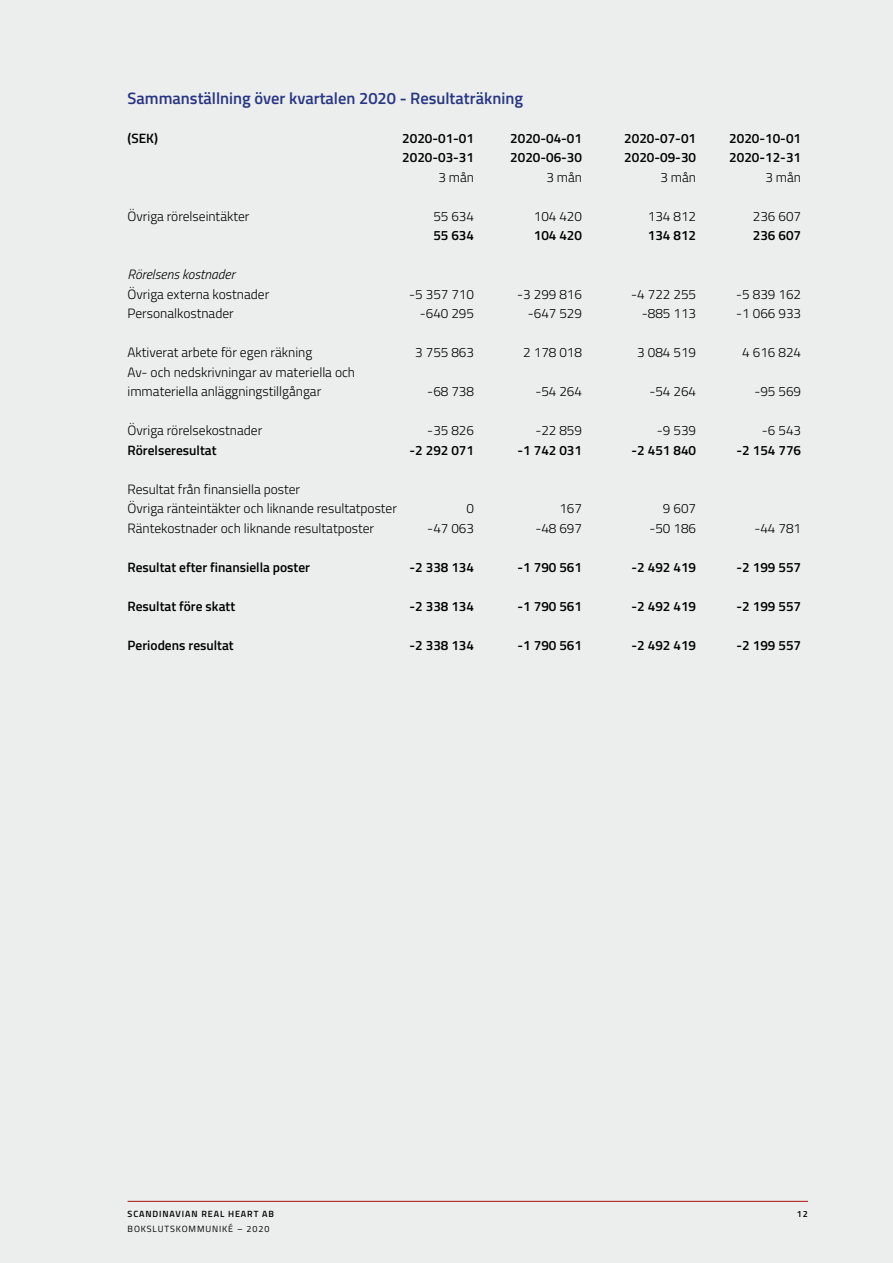
<style>
.page{position:relative;width:893px;height:1263px;background:#ebeeed}
.page>*{position:absolute;margin:0;border:0;box-sizing:border-box;transform-origin:0 0}
.t1{font:600 16.5px "Titillium Web";color:#283583}
.t2{font:300 13.5px/19.5px "Titillium Web";color:#000}
.t3{font:600 13.5px "Titillium Web";color:#000}
.t4{font:italic 300 13.5px "Titillium Web";color:#000}
.t5{font:600 9px "Titillium Web";letter-spacing:.1em;color:#000}
.t6{font:9px "Titillium Web";letter-spacing:.1em;color:#000}
</style>
<div class="page">
<hr style="left:128px;top:1201px;width:680px;height:1px;background:#ae0f0a">
<p class="t1" style="left:128px;top:86px;width:397px">Sammanställning över kvartalen 2020 - Resultaträkning</p>
<p class="t3" style="left:128px;top:128px;width:32px">(SEK)</p>
<p class="t3" style="left:402px;top:128px;width:73px">2020-01-01</p>
<p class="t3" style="left:510px;top:128px;width:73px">2020-04-01</p>
<p class="t3" style="left:624px;top:128px;width:73px">2020-07-01</p>
<p class="t3" style="left:729px;top:128px;width:73px">2020-10-01</p>
<p class="t3" style="left:402px;top:147px;width:73px">2020-03-31</p>
<p class="t3" style="left:510px;top:147px;width:73px">2020-06-30</p>
<p class="t3" style="left:624px;top:147px;width:73px">2020-09-30</p>
<p class="t3" style="left:729px;top:147px;width:73px">2020-12-31</p>
<p class="t2" style="left:438px;top:167px;width:37px">3 mån</p>
<p class="t2" style="left:546px;top:167px;width:37px">3 mån</p>
<p class="t2" style="left:660px;top:167px;width:37px">3 mån</p>
<p class="t2" style="left:765px;top:167px;width:37px">3 mån</p>
<p class="t2" style="left:128px;top:206px;width:123px">Övriga rörelseintäkter</p>
<p class="t2" style="left:433px;top:206px;width:42px">55 634</p>
<p class="t2" style="left:534px;top:206px;width:50px">104 420</p>
<p class="t2" style="left:648px;top:206px;width:50px">134 812</p>
<p class="t2" style="left:753px;top:206px;width:50px">236 607</p>
<p class="t3" style="left:433px;top:225px;width:42px">55 634</p>
<p class="t3" style="left:534px;top:225px;width:50px">104 420</p>
<p class="t3" style="left:648px;top:225px;width:50px">134 812</p>
<p class="t3" style="left:753px;top:225px;width:50px">236 607</p>
<p class="t4" style="left:128px;top:265px;width:109px">Rörelsens kostnader</p>
<p class="t2" style="left:128px;top:284px;width:143px">Övriga externa kostnader</p>
<p class="t2" style="left:409px;top:284px;width:66px">-5 357 710</p>
<p class="t2" style="left:517px;top:284px;width:66px">-3 299 816</p>
<p class="t2" style="left:631px;top:284px;width:66px">-4 722 255</p>
<p class="t2" style="left:736px;top:284px;width:66px">-5 839 162</p>
<p class="t2" style="left:128px;top:303px;width:108px">Personalkostnader</p>
<p class="t2" style="left:420px;top:303px;width:56px">-640 295</p>
<p class="t2" style="left:528px;top:303px;width:56px">-647 529</p>
<p class="t2" style="left:642px;top:303px;width:56px">-885 113</p>
<p class="t2" style="left:736px;top:303px;width:66px">-1 066 933</p>
<p class="t2" style="left:128px;top:342px;width:186px">Aktiverat arbete för egen räkning</p>
<p class="t2" style="left:415px;top:342px;width:60px">3 755 863</p>
<p class="t2" style="left:523px;top:342px;width:60px">2 178 018</p>
<p class="t2" style="left:637px;top:342px;width:60px">3 084 519</p>
<p class="t2" style="left:742px;top:342px;width:60px">4 616 824</p>
<p class="t2" style="left:128px;top:362px;width:229px">Av- och nedskrivningar av materiella och immateriella anläggningstillgångar</p>
<p class="t2" style="left:427px;top:381px;width:48px">-68 738</p>
<p class="t2" style="left:535px;top:381px;width:48px">-54 264</p>
<p class="t2" style="left:649px;top:381px;width:48px">-54 264</p>
<p class="t2" style="left:754px;top:381px;width:48px">-95 569</p>
<p class="t2" style="left:128px;top:420px;width:136px">Övriga rörelsekostnader</p>
<p class="t2" style="left:427px;top:420px;width:48px">-35 826</p>
<p class="t2" style="left:535px;top:420px;width:48px">-22 859</p>
<p class="t2" style="left:657px;top:420px;width:41px">-9 539</p>
<p class="t2" style="left:762px;top:420px;width:41px">-6 543</p>
<p class="t3" style="left:128px;top:440px;width:90px">Rörelseresultat</p>
<p class="t3" style="left:410px;top:440px;width:66px">-2 292 071</p>
<p class="t3" style="left:518px;top:440px;width:66px">-1 742 031</p>
<p class="t3" style="left:632px;top:440px;width:66px">-2 451 840</p>
<p class="t3" style="left:737px;top:440px;width:66px">-2 154 776</p>
<p class="t2" style="left:128px;top:479px;width:271px">Resultat från finansiella poster<br>Övriga ränteintäkter och liknande resultatposter</p>
<p class="t2" style="left:467px;top:498px;width:9px">0</p>
<p class="t2" style="left:559px;top:498px;width:24px">167</p>
<p class="t2" style="left:663px;top:498px;width:35px">9 607</p>
<p class="t2" style="left:128px;top:518px;width:248px">Räntekostnader och liknande resultatposter</p>
<p class="t2" style="left:427px;top:518px;width:48px">-47 063</p>
<p class="t2" style="left:535px;top:518px;width:48px">-48 697</p>
<p class="t2" style="left:649px;top:518px;width:48px">-50 186</p>
<p class="t2" style="left:754px;top:518px;width:48px">-44 781</p>
<p class="t3" style="left:128px;top:557px;width:184px">Resultat efter finansiella poster</p>
<p class="t3" style="left:410px;top:557px;width:66px">-2 338 134</p>
<p class="t3" style="left:518px;top:557px;width:66px">-1 790 561</p>
<p class="t3" style="left:632px;top:557px;width:66px">-2 492 419</p>
<p class="t3" style="left:737px;top:557px;width:66px">-2 199 557</p>
<p class="t3" style="left:128px;top:596px;width:109px">Resultat före skatt</p>
<p class="t3" style="left:410px;top:596px;width:66px">-2 338 134</p>
<p class="t3" style="left:518px;top:596px;width:66px">-1 790 561</p>
<p class="t3" style="left:632px;top:596px;width:66px">-2 492 419</p>
<p class="t3" style="left:737px;top:596px;width:66px">-2 199 557</p>
<p class="t3" style="left:128px;top:635px;width:108px">Periodens resultat</p>
<p class="t3" style="left:410px;top:635px;width:66px">-2 338 134</p>
<p class="t3" style="left:518px;top:635px;width:66px">-1 790 561</p>
<p class="t3" style="left:632px;top:635px;width:66px">-2 492 419</p>
<p class="t3" style="left:737px;top:635px;width:66px">-2 199 557</p>
<p class="t5" style="left:128px;top:1207px;width:148px">SCANDINAVIAN REAL HEART AB</p>
<p class="t5" style="left:797px;top:1207px;width:12px">12</p>
<p class="t6" style="left:128px;top:1222px;width:143px">BOKSLUTSKOMMUNIKÉ – 2020</p>
</div>
